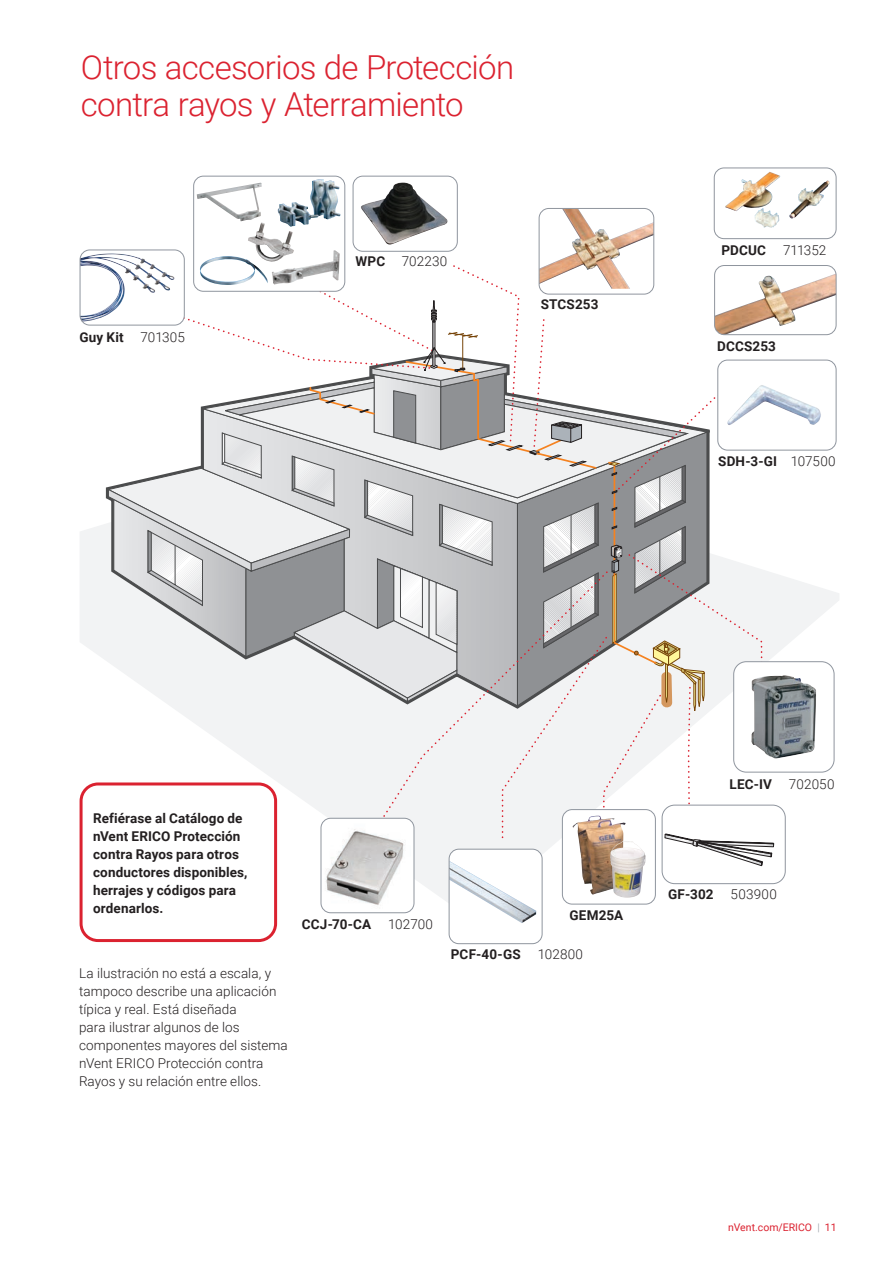
<style>
.page{position:relative;width:893px;height:1263px;background:#fff}
.page>*{position:absolute;margin:0;border:0;box-sizing:border-box;transform-origin:0 0}
.t1{font:300 33px/37.5px "Roboto";letter-spacing:-.02em;color:#db2230}
.Body_Text{font:300 13.5px/18px "Roboto";letter-spacing:.005em;color:#231f20}
.Body_Text-2{font:700 13.5px/18px "Roboto";letter-spacing:.01em;color:#231f20}
.t2{font:10.5px "Roboto";color:#db2230}
.s1{font-weight:700}
.s2{font-weight:300}
.s3{font-weight:300;color:#8f959e}
</style>
<div class="page">
<svg style="left:80px;top:446px;width:759px;height:471px"></svg>
<svg style="left:158px;top:238px;width:605px;height:601px"></svg>
<svg style="left:107px;top:300px;width:598px;height:413px"></svg>
<hr style="left:614px;top:574px;width:1px;height:69px;background:#f58220">
<svg style="left:664px;top:823px;width:111px;height:44px"></svg>
<div style="left:536px;top:294px;width:120px;height:23px;background:#fff"></div>
<div style="left:351px;top:251px;width:101px;height:37px;background:#fff"></div>
<div style="left:715px;top:265px;width:121px;height:70px;background:#fff;border-radius:10px"></div>
<img style="left:715px;top:274px;width:121px;height:61px">
<div style="left:714px;top:265px;width:122px;height:70px;border:1px solid #8f959e;border-radius:10px"></div>
<img style="left:725px;top:172px;width:105px;height:56px">
<div style="left:714px;top:168px;width:122px;height:71px;border:1px solid #8f959e;border-radius:10px"></div>
<div style="left:80px;top:782px;width:197px;height:160px;border:3px solid #db2230;border-radius:17px"></div>
<div style="left:734px;top:662px;width:100px;height:110px;background:#fff;border-radius:13px"></div>
<img style="left:751px;top:675px;width:65px;height:84px">
<div style="left:733px;top:661px;width:101px;height:111px;border:1px solid #8f959e;border-radius:13px"></div>
<div style="left:662px;top:805px;width:124px;height:79px;border:1px solid #8f959e;border-radius:13px"></div>
<div style="left:562px;top:809px;width:93px;height:95px;background:#fff;border-radius:10px"></div>
<svg style="left:562px;top:814px;width:92px;height:81px"></svg>
<img style="left:573px;top:817px;width:51px;height:77px">
<img style="left:610px;top:840px;width:35px;height:58px">
<div style="left:562px;top:809px;width:94px;height:95px;border:1px solid #8f959e;border-radius:10px"></div>
<div style="left:321px;top:818px;width:93px;height:95px;background:#fff;border-radius:10px"></div>
<img style="left:321px;top:822px;width:90px;height:91px">
<div style="left:321px;top:818px;width:93px;height:95px;border:1px solid #8f959e;border-radius:10px"></div>
<div style="left:449px;top:849px;width:93px;height:95px;background:#fff;border-radius:10px"></div>
<img style="left:451px;top:862px;width:85px;height:61px">
<div style="left:449px;top:849px;width:93px;height:95px;border:1px solid #8f959e;border-radius:10px"></div>
<div style="left:718px;top:360px;width:118px;height:90px;background:#fff;border-radius:10px"></div>
<img style="left:727px;top:385px;width:94px;height:40px">
<div style="left:717px;top:360px;width:119px;height:90px;border:1px solid #8f959e;border-radius:10px"></div>
<div style="left:539px;top:208px;width:115px;height:86px;background:#fff;border-radius:10px"></div>
<img style="left:539px;top:208px;width:115px;height:81px">
<div style="left:539px;top:208px;width:115px;height:86px;border:1px solid #8f959e;border-radius:10px"></div>
<div style="left:353px;top:176px;width:104px;height:75px;background:#fff;border-radius:10px"></div>
<img style="left:361px;top:182px;width:87px;height:63px">
<div style="left:353px;top:176px;width:105px;height:76px;border:1px solid #8f959e;border-radius:10px"></div>
<div style="left:194px;top:176px;width:151px;height:115px;background:#fff;border-radius:10px"></div>
<img style="left:272px;top:250px;width:68px;height:35px">
<img style="left:197px;top:183px;width:65px;height:38px">
<img style="left:200px;top:256px;width:68px;height:29px">
<img style="left:248px;top:223px;width:46px;height:42px">
<img style="left:278px;top:180px;width:48px;height:47px">
<div style="left:193px;top:176px;width:152px;height:116px;border:1px solid #8f959e;border-radius:10px"></div>
<div style="left:80px;top:250px;width:104px;height:75px;background:#fff;border-radius:10px"></div>
<img style="left:80px;top:254px;width:91px;height:39px">
<div style="left:80px;top:250px;width:105px;height:75px;border:1px solid #8f959e;border-radius:10px"></div>
<p class="t1" style="left:81px;top:47px;width:435px">Otros accesorios de Protección contra rayos y Aterramiento</p>
<p class="Body_Text-2" style="left:79px;top:327px;width:46px">Guy Kit</p>
<p class="Body_Text" style="left:141px;top:327px;width:46px">701305</p>
<p class="Body_Text" style="left:356px;top:251px;width:93px"><span class="s1">WPC</span> 702230</p>
<p class="Body_Text-2" style="left:541px;top:295px;width:59px">STCS253</p>
<p class="Body_Text-2" style="left:722px;top:240px;width:46px">PDCUC</p>
<p class="Body_Text" style="left:783px;top:240px;width:45px">711352</p>
<p class="Body_Text-2" style="left:717px;top:337px;width:60px">DCCS253</p>
<p class="Body_Text-2" style="left:718px;top:451px;width:119px">SDH-3-GI <span class="s2">107500</span></p>
<p class="Body_Text-2" style="left:93px;top:809px;width:156px">Refiérase al Catálogo de nVent ERICO Protección contra Rayos para otros conductores disponibles, herrajes y códigos para ordenarlos.</p>
<p class="Body_Text" style="left:79px;top:964px;width:210px">La ilustración no está a escala, y tampoco describe una aplicación típica y real. Está diseñada<br>para ilustrar algunos de los componentes mayores del sistema nVent ERICO Protección contra<br>Rayos y su relación entre ellos.</p>
<p class="Body_Text-2" style="left:302px;top:915px;width:71px">CCJ-70-CA</p>
<p class="Body_Text" style="left:388px;top:915px;width:46px">102700</p>
<p class="Body_Text-2" style="left:569px;top:906px;width:55px">GEM25A</p>
<p class="Body_Text-2" style="left:451px;top:944px;width:71px">PCF-40-GS</p>
<p class="Body_Text" style="left:538px;top:944px;width:47px">102800</p>
<p class="Body_Text-2" style="left:730px;top:774px;width:44px">LEC-IV</p>
<p class="Body_Text" style="left:789px;top:774px;width:47px">702050</p>
<p class="Body_Text-2" style="left:668px;top:884px;width:47px">GF-302</p>
<p class="Body_Text" style="left:731px;top:884px;width:48px">503900</p>
<p class="t2" style="left:728px;top:1220px;width:110px">nVent.com/ERICO <span class="s3">|</span> 11</p>
</div>
